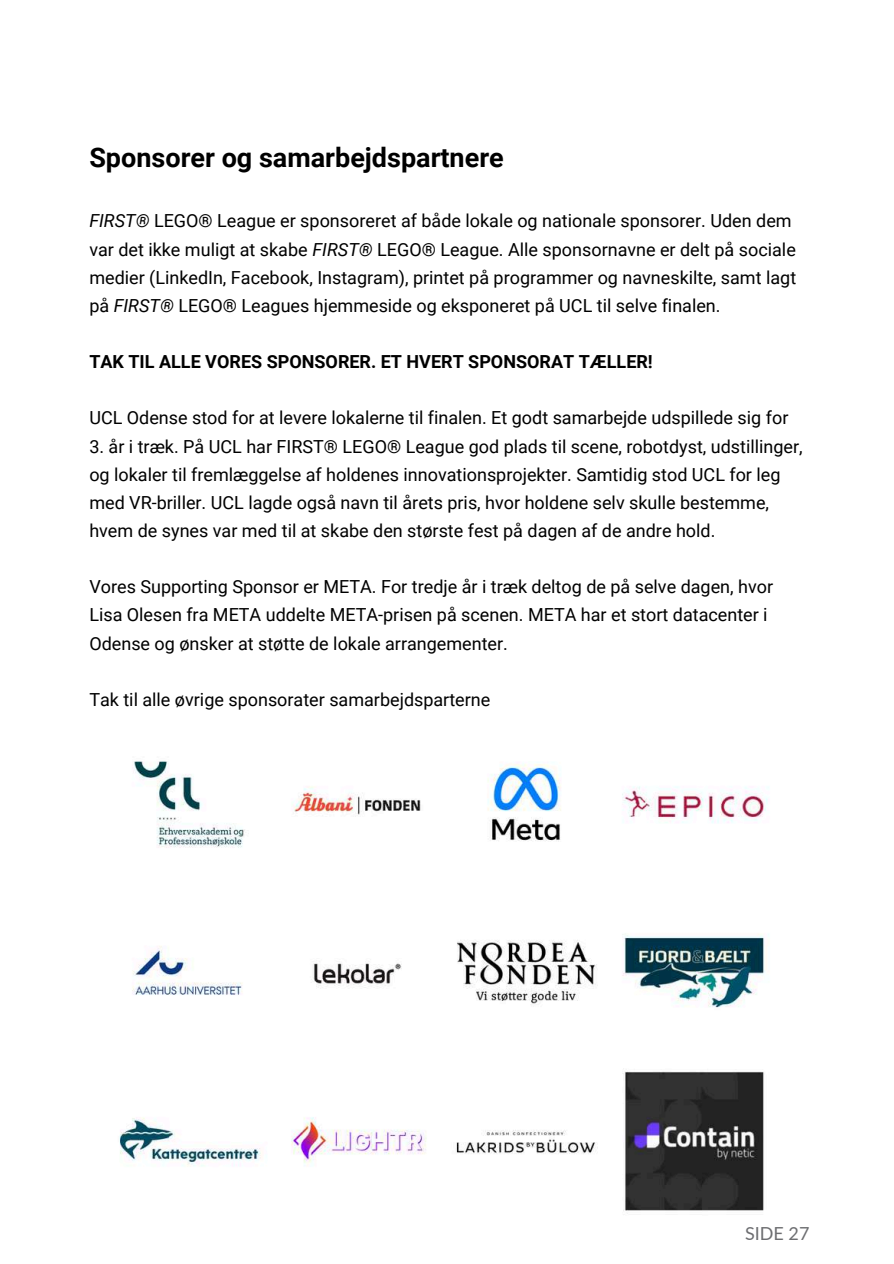
<style>
.page{position:relative;width:894px;height:1264px;background:#fff}
.page>*{position:absolute;margin:0;border:0;box-sizing:border-box;transform-origin:0 0}
.t1{font:700 27px "Roboto";color:#000}
.t2{font:18px/28.2px "Roboto";color:#000}
.t3{font:700 18px "Roboto";color:#000}
.t4{font:18px "Lato";color:#6d6e71}
.s1{font-style:italic}
</style>
<div class="page">
<img style="left:119px;top:761px;width:650px;height:453px">
<h1 class="t1" style="left:89px;top:142px;width:416px">Sponsorer og samarbejdspartnere</h1>
<p class="t2" style="left:89px;top:207px;width:708px"><span class="s1">FIRST®</span> LEGO® League er sponsoreret af både lokale og nationale sponsorer. Uden dem var det ikke muligt at skabe <span class="s1">FIRST®</span> LEGO® League. Alle sponsornavne er delt på sociale medier (LinkedIn, Facebook, Instagram), printet på programmer og navneskilte, samt lagt på <span class="s1">FIRST®</span> LEGO® Leagues hjemmeside og eksponeret på UCL til selve finalen.</p>
<p class="t3" style="left:89px;top:351px;width:565px">TAK TIL ALLE VORES SPONSORER. ET HVERT SPONSORAT TÆLLER!</p>
<p class="t2" style="left:89px;top:404px;width:700px">UCL Odense stod for at levere lokalerne til finalen. Et godt samarbejde udspillede sig for</p>
<p class="t2" style="left:89px;top:432px;width:714px">3. år i træk. På UCL har FIRST® LEGO® League god plads til scene, robotdyst, udstillinger, og lokaler til fremlæggelse af holdenes innovationsprojekter. Samtidig stod UCL for leg med VR-briller. UCL lagde også navn til årets pris, hvor holdene selv skulle bestemme, hvem de synes var med til at skabe den største fest på dagen af de andre hold.</p>
<p class="t2" style="left:89px;top:573px;width:685px">Vores Supporting Sponsor er META. For tredje år i træk deltog de på selve dagen, hvor<br>Lisa Olesen fra META uddelte META-prisen på scenen. META har et stort datacenter i<br>Odense og ønsker at støtte de lokale arrangementer.</p>
<p class="t2" style="left:89px;top:685px;width:402px">Tak til alle øvrige sponsorater samarbejdsparterne</p>
<p class="t4" style="left:744px;top:1221px;width:66px">SIDE 27</p>
</div>
